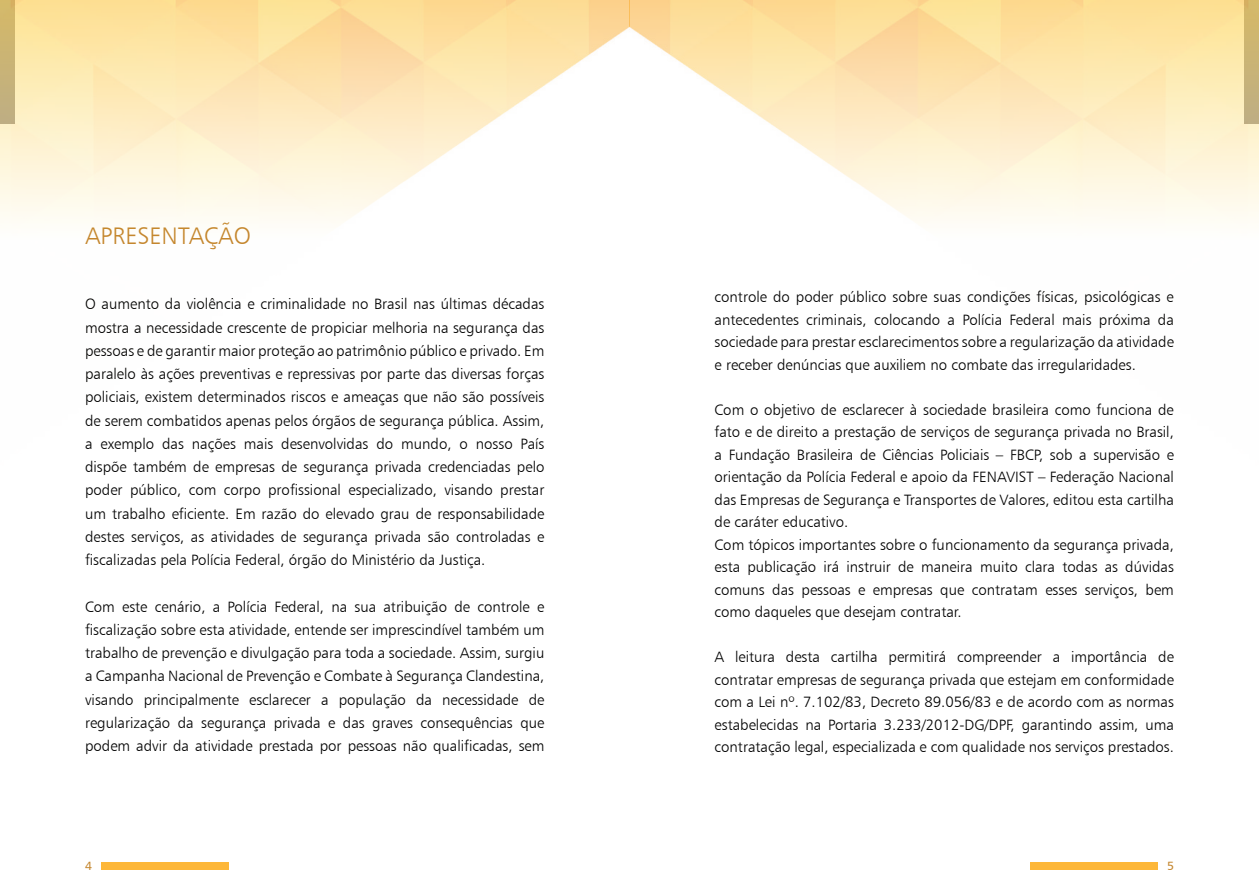
<style>
.page{position:relative;width:1259px;height:893px;background:#fff}
.page>*{position:absolute;margin:0;border:0;box-sizing:border-box;transform-origin:0 0}
.t1{font:24px "Humanist 777 BT Light B";color:#c4862e}
.t2{font:15px/23.2px "Humanist 777 BT Light B";color:#000;text-align:justify}
.t3{font:12px "Humanist 777 BT Roman B";color:#c4862e}
</style>
<div class="page">
<div style="left:101px;top:863px;width:128px;height:7px;background:#fdb739"></div>
<div style="left:1030px;top:863px;width:128px;height:7px;background:#fdb739"></div>
<img style="left:0;top:0;width:1259px;height:223px">
<h1 class="t1" style="left:85px;top:221px;width:167px">APRESENTAÇÃO</h1>
<p class="t2" style="left:85px;top:292px;width:461px">O aumento da violência e criminalidade no Brasil nas últimas décadas mostra a necessidade crescente de propiciar melhoria na segurança das pessoas e de garantir maior proteção ao patrimônio público e privado. Em paralelo às ações preventivas e repressivas por parte das diversas forças policiais, existem determinados riscos e ameaças que não são possíveis de serem combatidos apenas pelos órgãos de segurança pública. Assim, a exemplo das nações mais desenvolvidas do mundo, o nosso País dispõe também de empresas de segurança privada credenciadas pelo poder público, com corpo profissional especializado, visando prestar um trabalho eficiente. Em razão do elevado grau de responsabilidade destes serviços, as atividades de segurança privada são controladas e fiscalizadas pela Polícia Federal, órgão do Ministério da Justiça.</p>
<p class="t2" style="left:85px;top:595px;width:461px">Com este cenário, a Polícia Federal, na sua atribuição de controle e fiscalização sobre esta atividade, entende ser imprescindível também um trabalho de prevenção e divulgação para toda a sociedade. Assim, surgiu a Campanha Nacional de Prevenção e Combate à Segurança Clandestina, visando principalmente esclarecer a população da necessidade de regularização da segurança privada e das graves consequências que podem advir da atividade prestada por pessoas não qualificadas, sem</p>
<p class="t2" style="left:714px;top:285px;width:461px;line-height:22.5px">controle do poder público sobre suas condições físicas, psicológicas e antecedentes criminais, colocando a Polícia Federal mais próxima da sociedade para prestar esclarecimentos sobre a regularização da atividade e receber denúncias que auxiliem no combate das irregularidades.</p>
<p class="t2" style="left:714px;top:398px;width:461px;line-height:22.5px;text-align:left">Com o objetivo de esclarecer à sociedade brasileira como funciona de fato e de direito a prestação de serviços de segurança privada no Brasil, a Fundação Brasileira de Ciências Policiais – FBCP, sob a supervisão e orientação da Polícia Federal e apoio da FENAVIST – Federação Nacional das Empresas de Segurança e Transportes de Valores, editou esta cartilha de caráter educativo.<br>Com tópicos importantes sobre o funcionamento da segurança privada, esta publicação irá instruir de maneira muito clara todas as dúvidas comuns das pessoas e empresas que contratam esses serviços, bem como daqueles que desejam contratar.</p>
<p class="t2" style="left:714px;top:645px;width:461px;line-height:22.5px">A leitura desta cartilha permitirá compreender a importância de contratar empresas de segurança privada que estejam em conformidade com a Lei nº. 7.102/83, Decreto 89.056/83 e de acordo com as normas estabelecidas na Portaria 3.233/2012-DG/DPF, garantindo assim, uma contratação legal, especializada e com qualidade nos serviços prestados.</p>
<p class="t3" style="left:85px;top:858px;width:8px">4</p>
<p class="t3" style="left:1167px;top:858px;width:8px">5</p>
</div>
